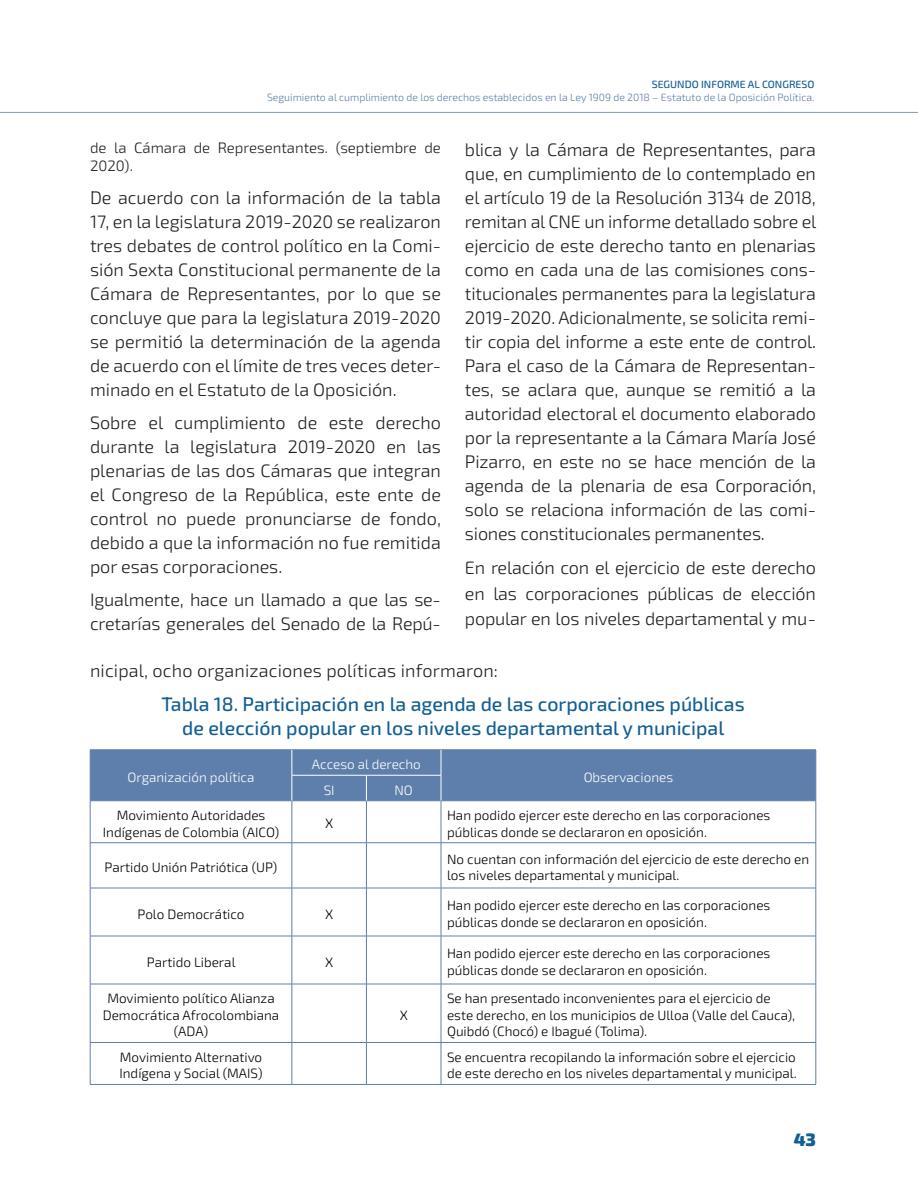
<style>
.page{position:relative;width:918px;height:1188px;background:#fff}
.page>*{position:absolute;margin:0;border:0;box-sizing:border-box;transform-origin:0 0}
.t1{font:500 19.5px/24px "Exo 2";color:#125f94;text-align:center}
.t2{font:300 18px/24px "Exo 2";letter-spacing:-.01em;color:#231f20;text-align:justify}
.t3{font:300 18px "Exo 2";letter-spacing:.01em;color:#231f20}
.t4{font:900 18px "Exo 2";color:#125f94}
.t5{font:300 15px/18px "Exo 2";color:#231f20}
.t6{font:300 13.5px/16.5px "Exo 2";color:#000001}
.t7{font:300 13.5px "Exo 2";color:#fff}
.t8{font:300 10.5px "Exo 2";color:#5e7fab}
.t9{font:500 10.5px "Exo 2";color:#125f94}
</style>
<div class="page">
<hr style="left:90px;top:801px;width:1px;height:42px;background:#5e7fab">
<hr style="left:292px;top:801px;width:1px;height:42px;background:#5e7fab">
<hr style="left:366px;top:801px;width:1px;height:42px;background:#5e7fab">
<hr style="left:441px;top:801px;width:1px;height:42px;background:#5e7fab">
<hr style="left:816px;top:801px;width:1px;height:42px;background:#5e7fab">
<hr style="left:90px;top:842px;width:202px;height:1px;background:#5e7fab">
<hr style="left:90px;top:843px;width:1px;height:45px;background:#5e7fab">
<hr style="left:292px;top:842px;width:74px;height:1px;background:#5e7fab">
<hr style="left:292px;top:843px;width:1px;height:45px;background:#5e7fab">
<hr style="left:366px;top:842px;width:75px;height:1px;background:#5e7fab">
<hr style="left:366px;top:843px;width:1px;height:45px;background:#5e7fab">
<hr style="left:441px;top:842px;width:375px;height:1px;background:#5e7fab">
<hr style="left:441px;top:843px;width:1px;height:45px;background:#5e7fab">
<hr style="left:816px;top:843px;width:1px;height:45px;background:#5e7fab">
<hr style="left:90px;top:888px;width:202px;height:1px;background:#5e7fab">
<hr style="left:90px;top:888px;width:1px;height:48px;background:#5e7fab">
<hr style="left:292px;top:888px;width:74px;height:1px;background:#5e7fab">
<hr style="left:292px;top:888px;width:1px;height:48px;background:#5e7fab">
<hr style="left:366px;top:888px;width:75px;height:1px;background:#5e7fab">
<hr style="left:366px;top:888px;width:1px;height:48px;background:#5e7fab">
<hr style="left:441px;top:888px;width:375px;height:1px;background:#5e7fab">
<hr style="left:441px;top:888px;width:1px;height:48px;background:#5e7fab">
<hr style="left:816px;top:888px;width:1px;height:48px;background:#5e7fab">
<hr style="left:90px;top:936px;width:202px;height:1px;background:#5e7fab">
<hr style="left:90px;top:936px;width:1px;height:48px;background:#5e7fab">
<hr style="left:292px;top:936px;width:74px;height:1px;background:#5e7fab">
<hr style="left:292px;top:936px;width:1px;height:48px;background:#5e7fab">
<hr style="left:366px;top:936px;width:75px;height:1px;background:#5e7fab">
<hr style="left:366px;top:936px;width:1px;height:48px;background:#5e7fab">
<hr style="left:441px;top:936px;width:375px;height:1px;background:#5e7fab">
<hr style="left:441px;top:936px;width:1px;height:48px;background:#5e7fab">
<hr style="left:816px;top:936px;width:1px;height:48px;background:#5e7fab">
<hr style="left:90px;top:984px;width:202px;height:1px;background:#5e7fab">
<hr style="left:90px;top:984px;width:1px;height:58px;background:#5e7fab">
<hr style="left:292px;top:984px;width:74px;height:1px;background:#5e7fab">
<hr style="left:292px;top:984px;width:1px;height:58px;background:#5e7fab">
<hr style="left:366px;top:984px;width:75px;height:1px;background:#5e7fab">
<hr style="left:366px;top:984px;width:1px;height:58px;background:#5e7fab">
<hr style="left:441px;top:984px;width:375px;height:1px;background:#5e7fab">
<hr style="left:441px;top:984px;width:1px;height:58px;background:#5e7fab">
<hr style="left:816px;top:984px;width:1px;height:58px;background:#5e7fab">
<hr style="left:90px;top:1042px;width:202px;height:1px;background:#5e7fab">
<hr style="left:90px;top:1043px;width:1px;height:41px;background:#5e7fab">
<hr style="left:292px;top:1042px;width:74px;height:1px;background:#5e7fab">
<hr style="left:292px;top:1043px;width:1px;height:41px;background:#5e7fab">
<hr style="left:366px;top:1042px;width:75px;height:1px;background:#5e7fab">
<hr style="left:366px;top:1043px;width:1px;height:41px;background:#5e7fab">
<hr style="left:441px;top:1042px;width:375px;height:1px;background:#5e7fab">
<hr style="left:441px;top:1043px;width:1px;height:41px;background:#5e7fab">
<hr style="left:816px;top:1043px;width:1px;height:41px;background:#5e7fab">
<hr style="left:90px;top:1084px;width:202px;height:1px;background:#5e7fab">
<hr style="left:292px;top:1084px;width:74px;height:1px;background:#5e7fab">
<hr style="left:366px;top:1084px;width:75px;height:1px;background:#5e7fab">
<hr style="left:441px;top:1084px;width:375px;height:1px;background:#5e7fab">
<div style="left:90px;top:750px;width:727px;height:51px;background:#5e7fab"></div>
<hr style="left:0;top:112px;width:918px;height:1px;background:#859abf">
<p class="t9" style="left:652px;top:77px;width:164px">SEGUNDO INFORME AL CONGRESO</p>
<p class="t8" style="left:267px;top:90px;width:549px">Seguimiento al cumplimiento de los derechos establecidos en la Ley 1909 de 2018 – Estatuto de la Oposición Política.</p>
<p class="t5" style="left:90px;top:138px;width:352px">de la Cámara de Representantes. (septiembre de<br>2020).</p>
<p class="t2" style="left:90px;top:185px;width:353px">De acuerdo con la información de la tabla 17, en la legislatura 2019-2020 se realizaron tres debates de control político en la Comi&shy;sión Sexta Constitucional permanente de la Cámara de Representantes, por lo que se concluye que para la legislatura 2019-2020 se permitió la determinación de la agenda de acuerdo con el límite de tres veces deter&shy;minado en el Estatuto de la Oposición.</p>
<p class="t2" style="left:90px;top:410px;width:353px">Sobre el cumplimiento de este derecho durante la legislatura 2019-2020 en las plenarias de las dos Cámaras que integran el Congreso de la República, este ente de control no puede pronunciarse de fondo, debido a que la información no fue remitida por esas corporaciones.</p>
<p class="t2" style="left:90px;top:587px;width:352px">Igualmente, hace un llamado a que las se&shy;cretarías generales del Senado de la Repú-</p>
<p class="t2" style="left:465px;top:137px;width:353px">blica y la Cámara de Representantes, para que, en cumplimiento de lo contemplado en el artículo 19 de la Resolución 3134 de 2018, remitan al CNE un informe detallado sobre el ejercicio de este derecho tanto en plenarias como en cada una de las comisiones cons&shy;titucionales permanentes para la legislatura 2019-2020. Adicionalmente, se solicita remi&shy;tir copia del informe a este ente de control.<br>Para el caso de la Cámara de Representan&shy;tes, se aclara que, aunque se remitió a la autoridad electoral el documento elaborado por la representante a la Cámara María José Pizarro, en este no se hace mención de la agenda de la plenaria de esa Corporación, solo se relaciona información de las comi&shy;siones constitucionales permanentes.</p>
<p class="t2" style="left:465px;top:555px;width:353px;line-height:25.5px">En relación con el ejercicio de este derecho en las corporaciones públicas de elección popular en los niveles departamental y mu-</p>
<p class="t3" style="left:90px;top:658px;width:410px">nicipal, ocho organizaciones políticas informaron:</p>
<p class="t1" style="left:161px;top:691px;width:585px">Tabla 18. Participación en la agenda de las corporaciones públicas de elección popular en los niveles departamental y municipal</p>
<p class="t7" style="left:128px;top:768px;width:128px">Organización política</p>
<p class="t7" style="left:312px;top:755px;width:110px">Acceso al derecho</p>
<p class="t7" style="left:584px;top:768px;width:91px">Observaciones</p>
<p class="t7" style="left:324px;top:781px;width:12px">SI</p>
<p class="t7" style="left:395px;top:781px;width:20px">NO</p>
<p class="t6" style="left:103px;top:807px;width:178px;text-align:center">Movimiento Autoridades<br>Indígenas de Colombia (AICO)</p>
<p class="t6" style="left:325px;top:815px;width:10px">X</p>
<p class="t6" style="left:447px;top:807px;width:325px">Han podido ejercer este derecho en las corporaciones públicas donde se declararon en oposición.</p>
<p class="t6" style="left:105px;top:859px;width:174px">Partido Unión Patriótica (UP)</p>
<p class="t6" style="left:447px;top:850px;width:364px">No cuentan con información del ejercicio de este derecho en los niveles departamental y municipal.</p>
<p class="t6" style="left:137px;top:905px;width:109px">Polo Democrático</p>
<p class="t6" style="left:325px;top:905px;width:10px">X</p>
<p class="t6" style="left:447px;top:897px;width:325px">Han podido ejercer este derecho en las corporaciones públicas donde se declararon en oposición.</p>
<p class="t6" style="left:147px;top:953px;width:90px">Partido Liberal</p>
<p class="t6" style="left:325px;top:953px;width:10px">X</p>
<p class="t6" style="left:447px;top:945px;width:325px">Han podido ejercer este derecho en las corporaciones públicas donde se declararon en oposición.</p>
<p class="t6" style="left:103px;top:990px;width:178px;text-align:center">Movimiento político Alianza<br>Democrática Afrocolombiana (ADA)</p>
<p class="t6" style="left:447px;top:990px;width:350px">Se han presentado inconvenientes para el ejercicio de este derecho, en los municipios de Ulloa (Valle del Cauca),<br>Quibdó (Chocó) e Ibagué (Tolima).</p>
<p class="t6" style="left:400px;top:1006px;width:10px">X</p>
<p class="t6" style="left:119px;top:1048px;width:145px">Movimiento Alternativo<br>Indígena y Social (MAIS)</p>
<p class="t6" style="left:447px;top:1048px;width:351px">Se encuentra recopilando la información sobre el ejercicio de este derecho en los niveles departamental y municipal.</p>
<p class="t4" style="left:794px;top:1127px;width:24px">43</p>
</div>
